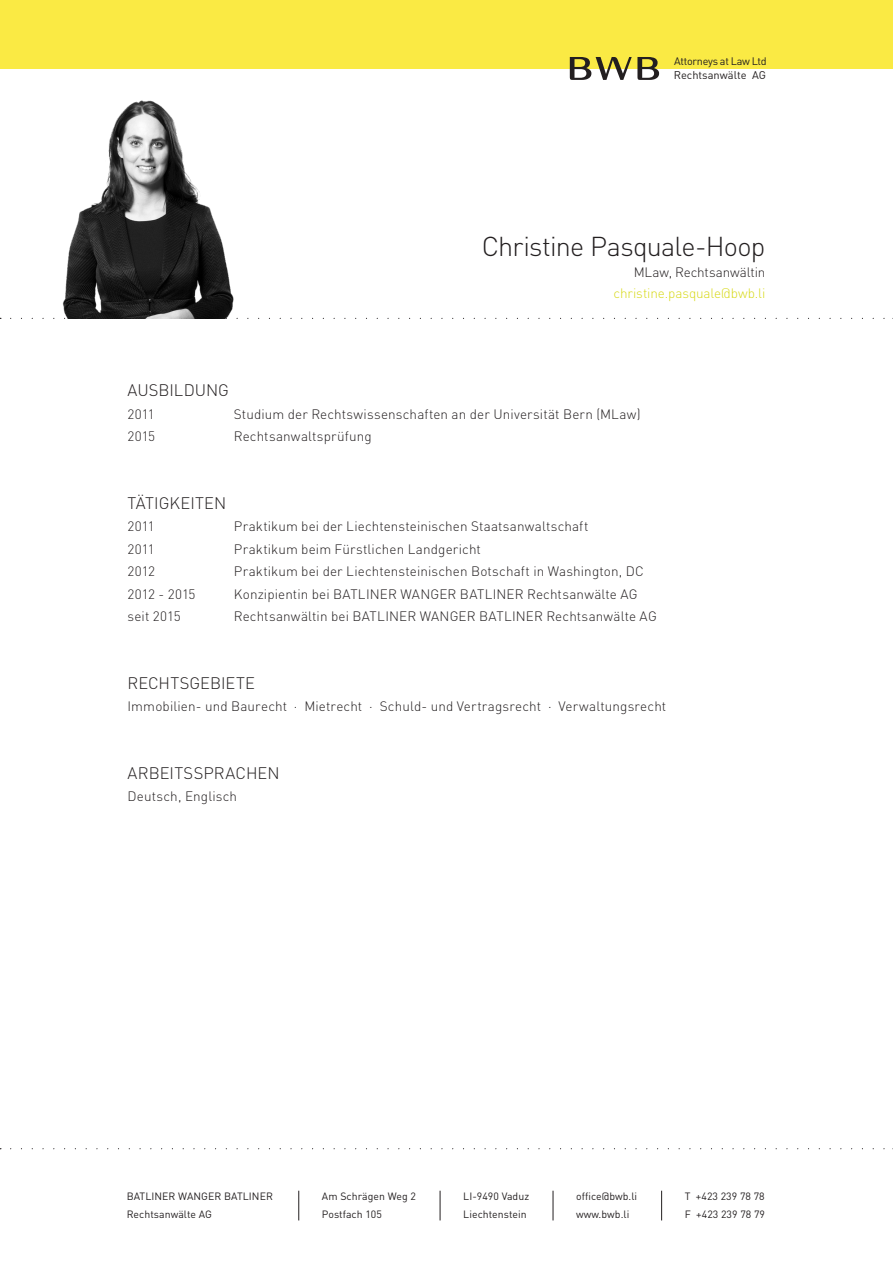
<style>
.page{position:relative;width:893px;height:1263px;background:#fff}
.page>*{position:absolute;margin:0;border:0;box-sizing:border-box;transform-origin:0 0}
.t1{font:300 27px "DIN";letter-spacing:-.03em;color:#231f20}
.t2{font:300 16.5px "DIN";letter-spacing:.005em;color:#231f20}
.t3{font:300 13.5px "DIN";letter-spacing:.01em;color:#231f20}
.t4{font:300 13.5px "DIN";letter-spacing:-.01em;color:#d7d918}
.t5{font:300 13.5px "DIN";letter-spacing:-.01em;color:#231f20}
.t6{font:11.1px "DIN";color:#231f20}
.t7{font:10.8px "DIN";letter-spacing:-.02em;color:#231f20}
.t8{font:10.5px/18px "DIN";letter-spacing:.005em;color:#231f20}
</style>
<div class="page">
<svg style="left:376px;top:318px;width:517px;height:1px"></svg>
<svg style="left:11px;top:1148px;width:882px;height:1px"></svg>
<img style="left:0;top:100px;width:367px;height:219px">
<svg style="left:661px;top:1191px;width:1px;height:29px"></svg>
<svg style="left:440px;top:1191px;width:1px;height:29px"></svg>
<svg style="left:553px;top:1191px;width:1px;height:29px"></svg>
<svg style="left:298px;top:1191px;width:1px;height:29px"></svg>
<div style="left:0;top:0;width:893px;height:68px;background:#faea44"></div>
<svg style="left:570px;top:57px;width:89px;height:23px"></svg>
<p class="t7" style="left:674px;top:54px;width:94px">Attorneys at Law Ltd</p>
<p class="t6" style="left:674px;top:68px;width:94px">Rechtsanwälte AG</p>
<p class="t1" style="left:482px;top:229px;width:285px">Christine Pasquale-Hoop</p>
<p class="t5" style="left:634px;top:263px;width:133px">MLaw, Rechtsanwältin</p>
<p class="t4" style="left:613px;top:284px;width:153px">christine.pasquale@bwb.li</p>
<p class="t2" style="left:128px;top:380px;width:103px">AUSBILDUNG</p>
<p class="t3" style="left:128px;top:405px;width:29px">2011</p>
<p class="t3" style="left:234px;top:405px;width:408px">Studium der Rechtswissenschaften an der Universität Bern (MLaw)</p>
<p class="t3" style="left:128px;top:428px;width:29px">2015</p>
<p class="t3" style="left:234px;top:428px;width:140px">Rechtsanwaltsprüfung</p>
<p class="t2" style="left:128px;top:492px;width:100px">TÄTIGKEITEN</p>
<p class="t3" style="left:128px;top:518px;width:29px">2011</p>
<p class="t3" style="left:234px;top:518px;width:356px">Praktikum bei der Liechtensteinischen Staatsanwaltschaft</p>
<p class="t3" style="left:128px;top:540px;width:29px">2011</p>
<p class="t3" style="left:234px;top:540px;width:249px">Praktikum beim Fürstlichen Landgericht</p>
<p class="t3" style="left:128px;top:563px;width:29px">2012</p>
<p class="t3" style="left:234px;top:563px;width:411px">Praktikum bei der Liechtensteinischen Botschaft in Washington, DC</p>
<p class="t3" style="left:128px;top:585px;width:69px">2012 - 2015</p>
<p class="t3" style="left:234px;top:585px;width:405px">Konzipientin bei BATLINER WANGER BATLINER Rechtsanwälte AG</p>
<p class="t3" style="left:128px;top:608px;width:55px">seit 2015</p>
<p class="t3" style="left:234px;top:608px;width:424px">Rechtsanwältin bei BATLINER WANGER BATLINER Rechtsanwälte AG</p>
<p class="t2" style="left:128px;top:672px;width:129px">RECHTSGEBIETE</p>
<p class="t3" style="left:128px;top:698px;width:540px">Immobilien- und Baurecht · Mietrecht · Schuld- und Vertragsrecht · Verwaltungsrecht</p>
<p class="t2" style="left:128px;top:762px;width:154px">ARBEITSSPRACHEN</p>
<p class="t3" style="left:128px;top:788px;width:111px">Deutsch, Englisch</p>
<p class="t8" style="left:127px;top:1187px;width:148px">BATLINER WANGER BATLINER</p>
<p class="t8" style="left:127px;top:1205px;width:87px">Rechtsanwälte AG</p>
<p class="t8" style="left:322px;top:1187px;width:95px">Am Schrägen Weg 2<br>Postfach 105</p>
<p class="t8" style="left:463px;top:1187px;width:67px">LI-9490 Vaduz<br>Liechtenstein</p>
<p class="t8" style="left:685px;top:1187px;width:82px">T +423 239 78 78<br>F +423 239 78 79</p>
<p class="t8" style="left:576px;top:1187px;width:63px">office@bwb.li www.bwb.li</p>
</div>
